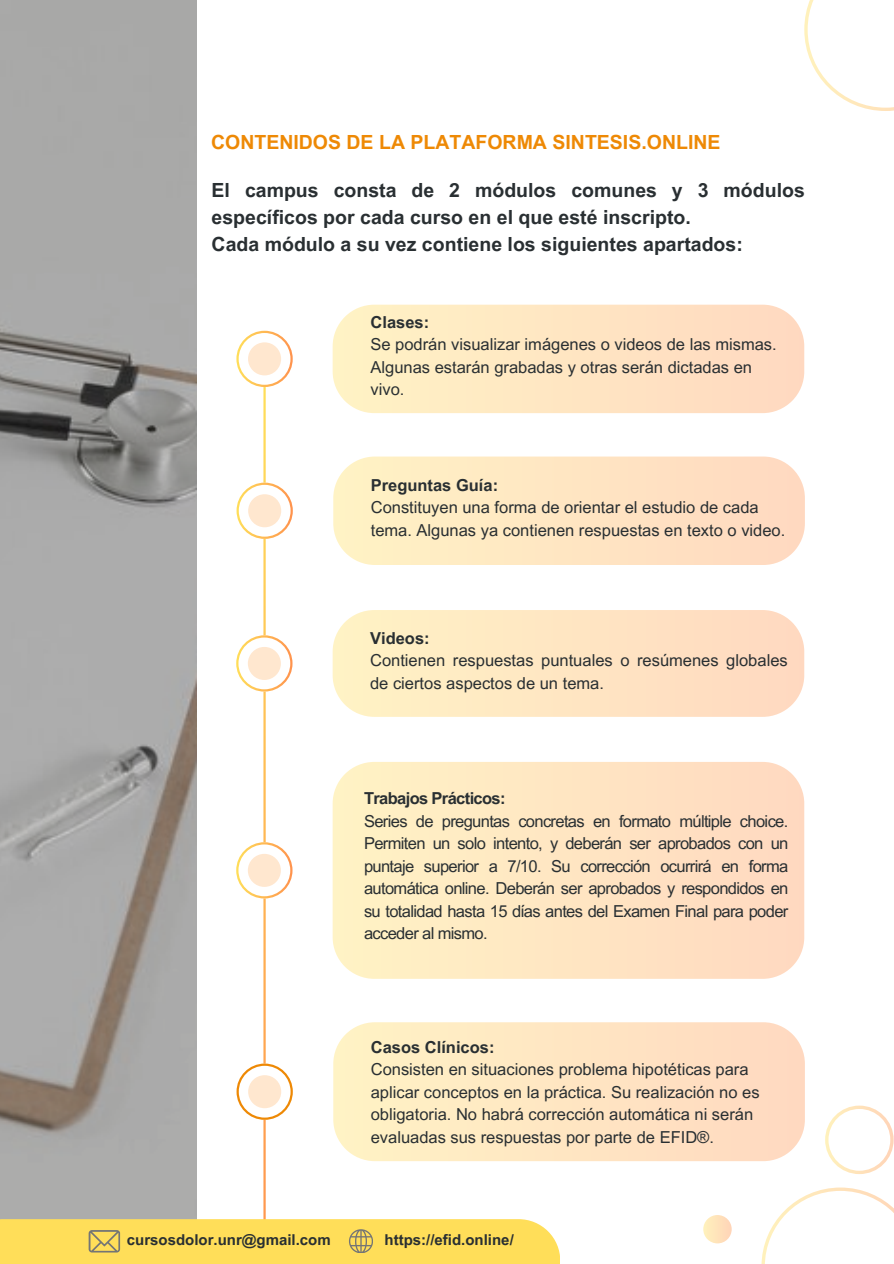
<style>
.page{position:relative;width:894px;height:1264px;background:#fff}
.page>*{position:absolute;margin:0;border:0;box-sizing:border-box;transform-origin:0 0}
.t1{font:700 19.5px/27px "Arial MT Pro";color:#292f32}
.t2{font:700 19.5px "Arial MT Pro";color:#ee8905}
.t3{font:16.5px/22.5px "Arial MT Pro";color:#292f32}
.t4{font:700 16.5px "Arial MT Pro";color:#292f32}
.t5{font:700 16.5px "Arial MT Pro";letter-spacing:-.04em;color:#292f32}
.t6{font:700 15px "Arial MT Pro";color:#292f32}
</style>
<div class="page">
<img style="left:0;top:0;width:196px;height:1219px">
<svg style="left:332px;top:305px;width:472px;height:108px;background:#ffe6c4"></svg>
<svg style="left:333px;top:456px;width:471px;height:109px;background:#ffe6c4"></svg>
<svg style="left:332px;top:610px;width:472px;height:107px;background:#ffe6c4"></svg>
<svg style="left:332px;top:762px;width:471px;height:216px;background:#ffe6c3"></svg>
<svg style="left:236px;top:482px;width:57px;height:57px"></svg>
<div style="left:248px;top:494px;width:33px;height:33px;background:#ffe7cf;border-radius:50%"></div>
<svg style="left:236px;top:331px;width:56px;height:56px"></svg>
<div style="left:248px;top:342px;width:33px;height:33px;background:#ffe7cf;border-radius:50%"></div>
<svg style="left:236px;top:635px;width:56px;height:56px"></svg>
<div style="left:248px;top:647px;width:33px;height:33px;background:#ffe7cf;border-radius:50%"></div>
<svg style="left:236px;top:842px;width:56px;height:56px"></svg>
<div style="left:248px;top:853px;width:33px;height:33px;background:#ffe7cf;border-radius:50%"></div>
<svg style="left:333px;top:1022px;width:471px;height:139px;background:#ffe6c3"></svg>
<svg style="left:236px;top:1063px;width:57px;height:56px"></svg>
<div style="left:248px;top:1075px;width:33px;height:33px;background:#ffe7cf;border-radius:50%"></div>
<div style="left:0;top:1219px;width:560px;height:44px;background:#ffde59"></div>
<svg style="left:89px;top:1230px;width:31px;height:22px"></svg>
<svg style="left:349px;top:1229px;width:23px;height:23px"></svg>
<svg style="left:761px;top:1187px;width:132px;height:76px"></svg>
<svg style="left:703px;top:1214px;width:28px;height:29px"></svg>
<svg style="left:825px;top:1105px;width:68px;height:69px"></svg>
<svg style="left:804px;top:0;width:89px;height:111px"></svg>
<p class="t2" style="left:211px;top:135px;width:511px">CONTENIDOS DE LA PLATAFORMA SINTESIS.ONLINE</p>
<p class="t1" style="left:211px;top:179px;width:594px">El campus consta de 2 módulos comunes y 3 módulos específicos por cada curso en el que esté inscripto.<br>Cada módulo a su vez contiene los siguientes apartados:</p>
<p class="t4" style="left:370px;top:315px;width:60px">Clases:</p>
<p class="t3" style="left:370px;top:335px;width:407px">Se podrán visualizar imágenes o videos de las mismas.<br>Algunas estarán grabadas y otras serán dictadas en vivo.</p>
<p class="t4" style="left:370px;top:479px;width:129px">Preguntas Guía:</p>
<p class="t3" style="left:370px;top:498px;width:416px">Constituyen una forma de orientar el estudio de cada tema. Algunas ya contienen respuestas en texto o video.</p>
<p class="t4" style="left:370px;top:631px;width:61px">Videos:</p>
<p class="t3" style="left:370px;top:651px;width:419px">Contienen respuestas puntuales o resúmenes globales de ciertos aspectos de un tema.</p>
<p class="t5" style="left:364px;top:792px;width:143px">Trabajos Prácticos:</p>
<p class="t3" style="left:364px;top:811px;width:426px;text-align:justify">Series de preguntas concretas en formato múltiple choice.<br>Permiten un solo intento, y deberán ser aprobados con un puntaje superior a 7/10. Su corrección ocurrirá en forma automática online. Deberán ser aprobados y respondidos en su totalidad hasta 15 días antes del Examen Final para poder acceder al mismo.</p>
<p class="t4" style="left:370px;top:1040px;width:125px">Casos Clínicos:</p>
<p class="t3" style="left:370px;top:1060px;width:390px">Consisten en situaciones problema hipotéticas para aplicar conceptos en la práctica. Su realización no es obligatoria. No habrá corrección automática ni serán evaluadas sus respuestas por parte de EFID®.</p>
<p class="t6" style="left:127px;top:1233px;width:205px">cursosdolor.unr@gmail.com</p>
<p class="t6" style="left:384px;top:1233px;width:131px">https://efid.online/</p>
</div>
